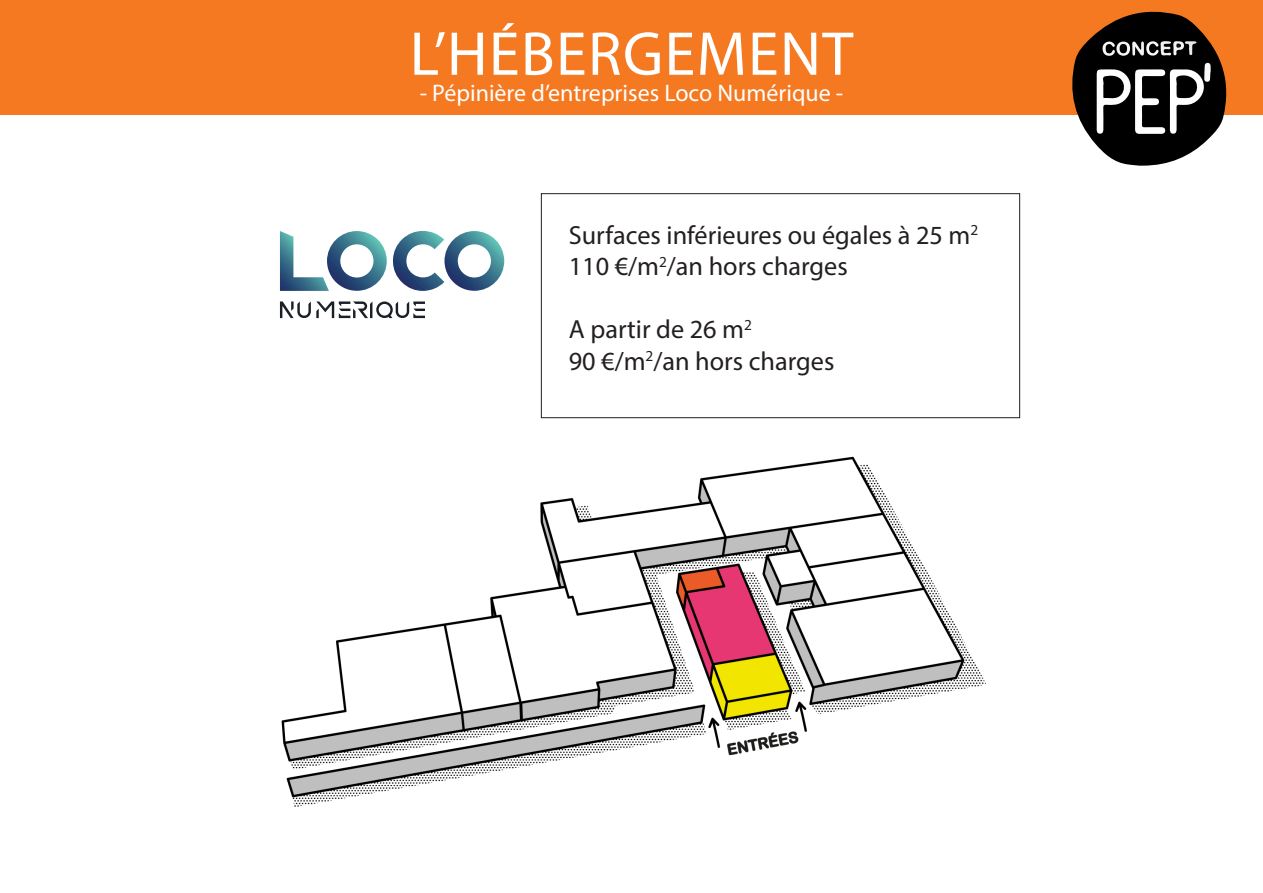
<style>
.page{position:relative;width:1263px;height:893px;background:#fff}
.page>*{position:absolute;margin:0;border:0;box-sizing:border-box;transform-origin:0 0}
.t1{font:62.4px "Myriad Pro";letter-spacing:.02em;color:#fff}
.t2{font:26.25px "Myriad Pro";color:#231f20}
.t3{font:24px "Myriad Pro";color:#fff}
</style>
<div class="page">
<img style="left:281px;top:456px;width:705px;height:351px">
<div style="left:0;top:0;width:1263px;height:115px;background:#f47921"></div>
<svg style="left:1072px;top:11px;width:155px;height:155px"></svg>
<div style="left:541px;top:193px;width:479px;height:225px;border:1px solid #231f20"></div>
<svg style="left:280px;top:301px;width:145px;height:18px"></svg>
<svg style="left:280px;top:231px;width:107px;height:60px"></svg>
<svg style="left:393px;top:231px;width:111px;height:60px"></svg>
<p class="t1" style="left:410px;top:15px;width:445px">L’HÉBERGEMENT</p>
<p class="t3" style="left:420px;top:78px;width:425px">- Pépinière d’entreprises Loco Numérique -</p>
<p class="t2" style="left:569px;top:219px;width:411px">Surfaces inférieures ou égales à 25 m<sup>2</sup></p>
<p class="t2" style="left:569px;top:250px;width:281px">110 €/m<sup>2</sup>/an hors charges</p>
<p class="t2" style="left:569px;top:313px;width:185px">A partir de 26 m<sup>2</sup></p>
<p class="t2" style="left:569px;top:345px;width:267px">90 €/m<sup>2</sup>/an hors charges</p>
</div>
